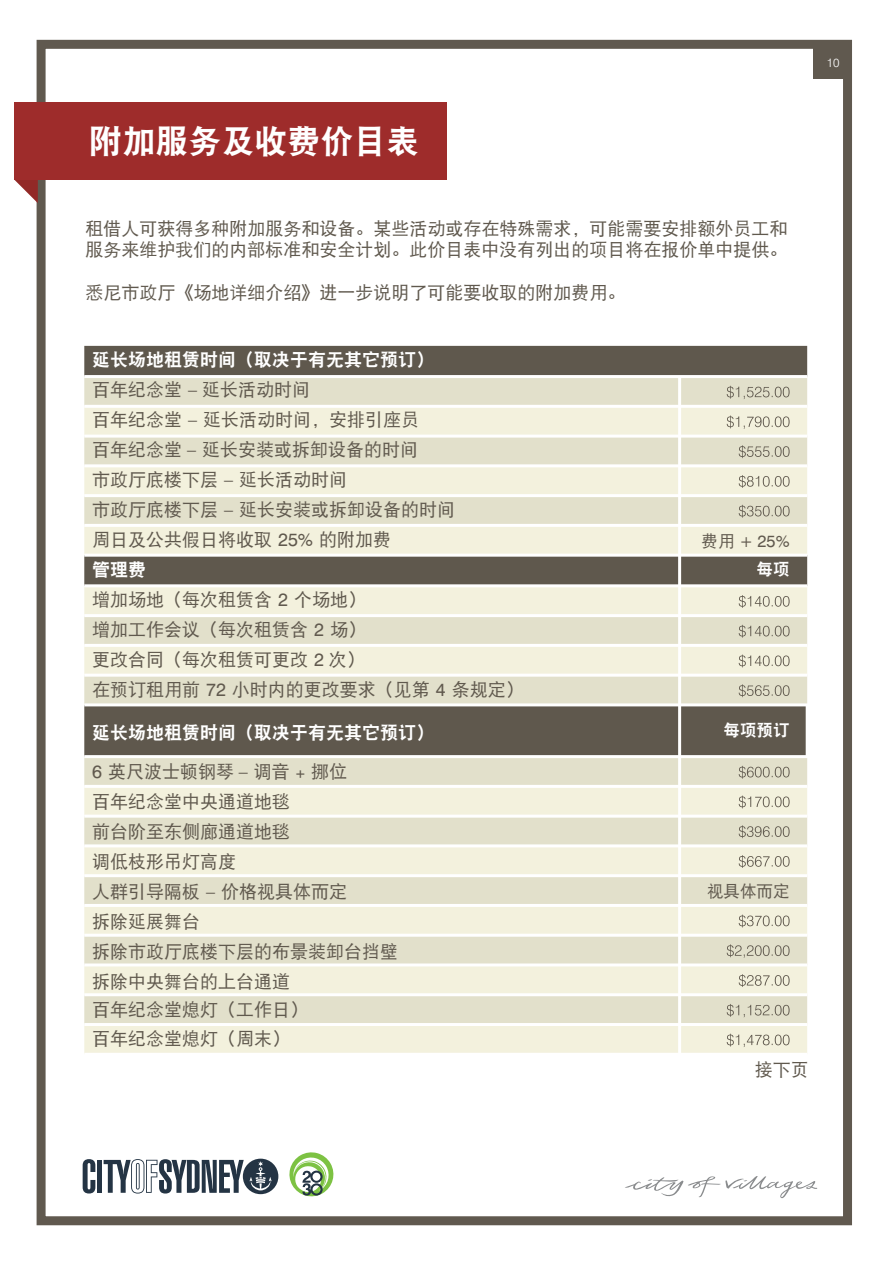
<style>
.page{position:relative;width:893px;height:1263px;background:#fff}
.page>*{position:absolute;margin:0;border:0;box-sizing:border-box;transform-origin:0 0}
.t1{font:33px "DFP Hei W9";color:#fff}
.t2{font:18px/29.7px "DFP Hei W5";color:#60594e}
.t3{font:18px "DFP Hei W9";color:#fff}
.t4{font:16.5px "Swiss 721 BT";color:#60594e}
.t5{font:16.5px "DFP Hei W9";color:#fff}
.t6{font:16.5px "DFP Hei W5";color:#60594e}
.t7{font:300 12px "Swiss 721 BT";color:#fff}
.s1{font-family:"Swiss 721 BT"}
.s2{font-family:"DFP Hei W5"}
</style>
<div class="page">
<svg style="left:625px;top:1176px;width:192px;height:23px"></svg>
<div style="left:37px;top:40px;width:815px;height:1185px;border:9px solid #60594f"></div>
<div style="left:813px;top:40px;width:39px;height:39px;background:#60594f"></div>
<svg style="left:289px;top:1152px;width:44px;height:44px"></svg>
<svg style="left:83px;top:1159px;width:12px;height:34px"></svg>
<div style="left:97px;top:1160px;width:5px;height:33px;background:#243444"></div>
<svg style="left:104px;top:1159px;width:174px;height:35px"></svg>
<div style="left:84px;top:346px;width:723px;height:29px;background:#5f584d"></div>
<div style="left:84px;top:378px;width:723px;height:27px;background:#e2e0cb"></div>
<svg style="left:84px;top:408px;width:723px;height:645px;background:#d8d5c2"></svg>
<hr style="left:678px;top:378px;width:3px;height:27px;background:#fff">
<hr style="left:678px;top:408px;width:3px;height:27px;background:#fff">
<hr style="left:678px;top:438px;width:3px;height:26px;background:#fff">
<hr style="left:84px;top:464px;width:596px;height:3px;background:#fff">
<hr style="left:680px;top:464px;width:127px;height:3px;background:#fff">
<hr style="left:678px;top:467px;width:3px;height:27px;background:#fff">
<hr style="left:84px;top:494px;width:596px;height:3px;background:#fff">
<hr style="left:680px;top:494px;width:127px;height:3px;background:#fff">
<hr style="left:678px;top:497px;width:3px;height:27px;background:#fff">
<hr style="left:84px;top:524px;width:596px;height:3px;background:#fff">
<hr style="left:680px;top:524px;width:127px;height:3px;background:#fff">
<hr style="left:678px;top:527px;width:3px;height:27px;background:#fff">
<hr style="left:84px;top:614px;width:596px;height:3px;background:#fff">
<hr style="left:680px;top:614px;width:127px;height:3px;background:#fff">
<hr style="left:84px;top:644px;width:596px;height:3px;background:#fff">
<hr style="left:680px;top:644px;width:127px;height:3px;background:#fff">
<hr style="left:84px;top:674px;width:596px;height:3px;background:#fff">
<hr style="left:680px;top:674px;width:127px;height:3px;background:#fff">
<hr style="left:84px;top:785px;width:596px;height:3px;background:#fff">
<hr style="left:680px;top:785px;width:127px;height:3px;background:#fff">
<hr style="left:678px;top:788px;width:3px;height:27px;background:#fff">
<hr style="left:84px;top:815px;width:596px;height:3px;background:#fff">
<hr style="left:680px;top:815px;width:127px;height:3px;background:#fff">
<hr style="left:678px;top:818px;width:3px;height:26px;background:#fff">
<hr style="left:84px;top:844px;width:596px;height:3px;background:#fff">
<hr style="left:680px;top:844px;width:127px;height:3px;background:#fff">
<hr style="left:678px;top:847px;width:3px;height:27px;background:#fff">
<hr style="left:84px;top:874px;width:596px;height:3px;background:#fff">
<hr style="left:680px;top:874px;width:127px;height:3px;background:#fff">
<hr style="left:678px;top:877px;width:3px;height:27px;background:#fff">
<hr style="left:84px;top:904px;width:596px;height:3px;background:#fff">
<hr style="left:680px;top:904px;width:127px;height:3px;background:#fff">
<hr style="left:678px;top:907px;width:3px;height:27px;background:#fff">
<hr style="left:678px;top:937px;width:3px;height:26px;background:#fff">
<hr style="left:678px;top:966px;width:3px;height:27px;background:#fff">
<hr style="left:678px;top:996px;width:3px;height:27px;background:#fff">
<hr style="left:678px;top:1026px;width:3px;height:27px;background:#fff">
<hr style="left:678px;top:587px;width:3px;height:27px;background:#fff">
<hr style="left:678px;top:617px;width:3px;height:27px;background:#fff">
<hr style="left:678px;top:647px;width:3px;height:27px;background:#fff">
<hr style="left:678px;top:677px;width:3px;height:26px;background:#fff">
<hr style="left:678px;top:758px;width:3px;height:27px;background:#fff">
<hr style="left:84px;top:435px;width:596px;height:3px;background:#fff">
<hr style="left:680px;top:435px;width:127px;height:3px;background:#fff">
<hr style="left:84px;top:554px;width:596px;height:3px;background:#fff">
<hr style="left:678px;top:557px;width:3px;height:27px;background:#fff">
<hr style="left:680px;top:554px;width:127px;height:3px;background:#fff">
<hr style="left:84px;top:584px;width:596px;height:3px;background:#fff">
<hr style="left:680px;top:584px;width:127px;height:3px;background:#fff">
<hr style="left:84px;top:703px;width:596px;height:3px;background:#fff">
<hr style="left:678px;top:706px;width:3px;height:49px;background:#fff">
<hr style="left:806px;top:706px;width:3px;height:49px;background:#fff">
<hr style="left:680px;top:703px;width:129px;height:3px;background:#fff">
<hr style="left:84px;top:755px;width:596px;height:3px;background:#fff">
<hr style="left:680px;top:755px;width:129px;height:3px;background:#fff">
<hr style="left:84px;top:934px;width:596px;height:3px;background:#fff">
<hr style="left:84px;top:963px;width:596px;height:3px;background:#fff">
<hr style="left:84px;top:993px;width:596px;height:3px;background:#fff">
<hr style="left:84px;top:1023px;width:596px;height:3px;background:#fff">
<hr style="left:680px;top:934px;width:127px;height:3px;background:#fff">
<hr style="left:680px;top:963px;width:127px;height:3px;background:#fff">
<hr style="left:680px;top:993px;width:127px;height:3px;background:#fff">
<hr style="left:680px;top:1023px;width:127px;height:3px;background:#fff">
<svg style="left:727px;top:386px;width:63px;height:13px"></svg>
<svg style="left:727px;top:415px;width:63px;height:14px"></svg>
<svg style="left:739px;top:445px;width:51px;height:13px"></svg>
<svg style="left:739px;top:475px;width:51px;height:13px"></svg>
<svg style="left:739px;top:505px;width:51px;height:13px"></svg>
<svg style="left:739px;top:595px;width:51px;height:13px"></svg>
<svg style="left:739px;top:625px;width:51px;height:13px"></svg>
<svg style="left:739px;top:654px;width:51px;height:13px"></svg>
<svg style="left:739px;top:684px;width:51px;height:13px"></svg>
<svg style="left:739px;top:766px;width:51px;height:13px"></svg>
<svg style="left:739px;top:795px;width:51px;height:13px"></svg>
<svg style="left:739px;top:825px;width:51px;height:13px"></svg>
<svg style="left:739px;top:855px;width:51px;height:13px"></svg>
<svg style="left:739px;top:915px;width:51px;height:12px"></svg>
<svg style="left:727px;top:944px;width:63px;height:14px"></svg>
<svg style="left:739px;top:974px;width:51px;height:13px"></svg>
<svg style="left:727px;top:1004px;width:63px;height:13px"></svg>
<svg style="left:727px;top:1034px;width:63px;height:13px"></svg>
<svg style="left:14px;top:179px;width:24px;height:24px"></svg>
<div style="left:14px;top:102px;width:432px;height:77px;background:#9e2c2b"></div>
<h1 class="t1" style="left:90px;top:123px;width:331px">附加服务及收费价目表</h1>
<p class="t7" style="left:827px;top:56px;width:14px">10</p>
<p class="t2" style="left:86px;top:217px;width:704px;line-height:21.6px">租借人可获得多种附加服务和设备。某些活动或存在特殊需求，可能需要安排额外员工和服务来维护我们的内部标准和安全计划。此价目表中没有列出的项目将在报价单中提供。</p>
<p class="t2" style="left:86px;top:278px;width:542px">悉尼市政厅《场地详细介绍》进一步说明了可能要收取的附加费用。</p>
<p class="t3" style="left:92px;top:350px;width:344px">延长场地租赁时间（取决于有无其它预订）</p>
<p class="t2" style="left:92px;top:374px;width:364px">百年纪念堂 <span class="s1">–</span> 延长活动时间<br>百年纪念堂 <span class="s1">–</span> 延长活动时间，安排引座员<br>百年纪念堂 <span class="s1">–</span> 延长安装或拆卸设备的时间<br>市政厅底楼下层 <span class="s1">–</span> 延长活动时间<br>市政厅底楼下层 <span class="s1">–</span> 延长安装或拆卸设备的时间周日及公共假日将收取 <span class="s1">25%</span> 的附加费</p>
<p class="t3" style="left:92px;top:560px;width:55px">管理费</p>
<p class="t2" style="left:92px;top:584px;width:433px">增加场地（每次租赁含 <span class="s1">2</span> 个场地）<br>增加工作会议（每次租赁含 <span class="s1">2</span> 场）<br>更改合同（每次租赁可更改 <span class="s1">2</span> 次）<br>在预订租用前 <span class="s1">72</span> 小时内的更改要求（见第 <span class="s1">4</span> 条规定）</p>
<p class="t3" style="left:92px;top:723px;width:344px">延长场地租赁时间（取决于有无其它预订）</p>
<p class="t2" style="left:92px;top:756px;width:308px"><span class="s1">6</span> 英尺波士顿钢琴 <span class="s1">–</span> 调音 + 挪位<br>百年纪念堂中央通道地毯<br>前台阶至东侧廊通道地毯<br>调低枝形吊灯高度<br>人群引导隔板 <span class="s1">–</span> 价格视具体而定<br>拆除延展舞台<br>拆除市政厅底楼下层的布景装卸台挡壁拆除中央舞台的上台通道<br>百年纪念堂熄灯（工作日）<br>百年纪念堂熄灯（周末）</p>
<p class="t4" style="left:702px;top:531px;width:90px"><span class="s2">费用</span> + 25%</p>
<p class="t5" style="left:757px;top:560px;width:34px">每项</p>
<p class="t5" style="left:724px;top:721px;width:67px">每项预订</p>
<p class="t6" style="left:707px;top:882px;width:84px">视具体而定</p>
<p class="t2" style="left:755px;top:1054px;width:55px">接下页</p>
</div>
